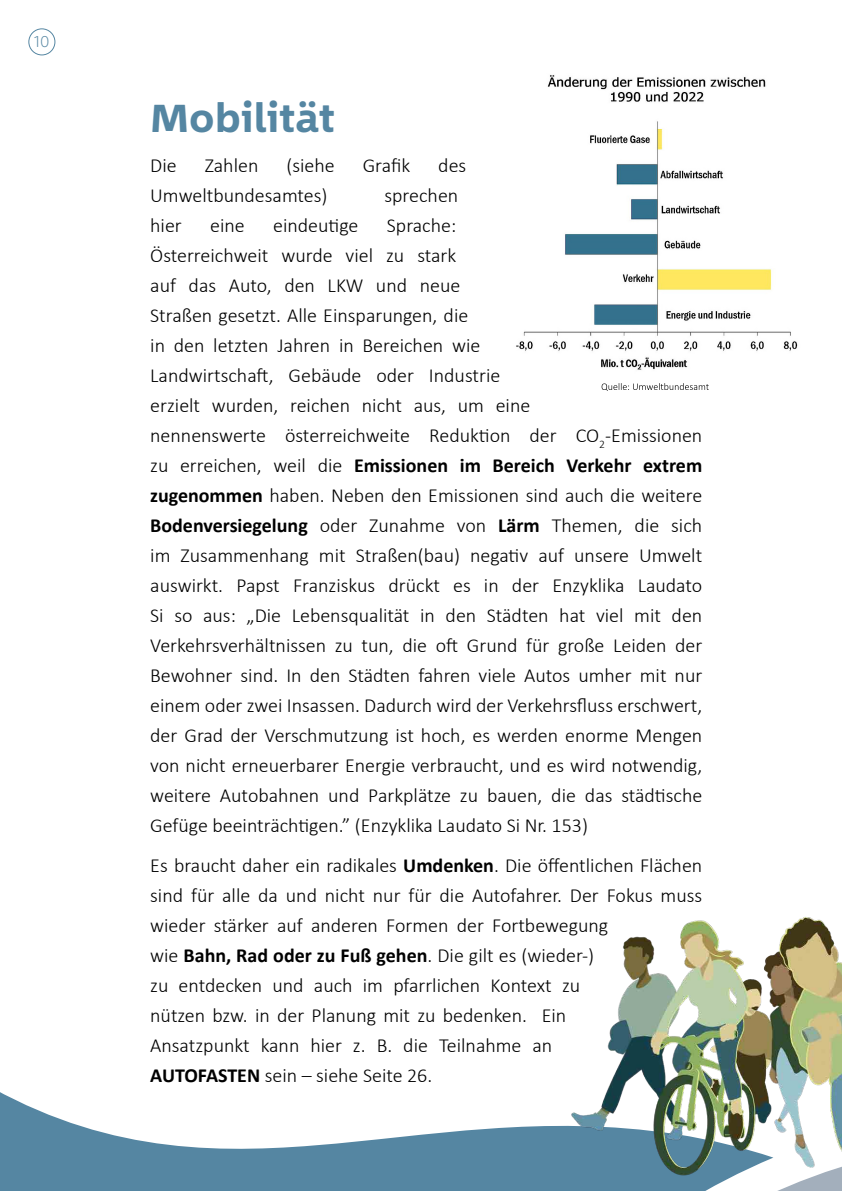
<style>
.page{position:relative;width:842px;height:1191px;background:#fff}
.page>*{position:absolute;margin:0;border:0;box-sizing:border-box;transform-origin:0 0}
.t1{font:700 40px "Between 2";color:#5586a2}
.t2{font:300 20px/30px "Calibri";color:#000}
.t3{font:200 16px "Between 2";color:#5586a2}
.s1{font-weight:700}
</style>
<div class="page">
<svg style="left:0;top:1092px;width:539px;height:99px;fill:#5586a2"></svg>
<img style="left:539px;top:917px;width:303px;height:274px">
<img style="left:516px;top:75px;width:282px;height:314px">
<div style="left:29px;top:29px;width:26px;height:26px;border:1px solid #5586a2;border-radius:50%"></div>
<svg style="left:602px;top:383px;width:107px;height:8px"></svg>
<p class="t3" style="left:34px;top:32px;width:17px">10</p>
<h1 class="t1" style="left:150px;top:93px;width:186px">Mobilität</h1>
<p class="t2" style="left:150px;top:150px;width:28px">Die</p>
<p class="t2" style="left:205px;top:150px;width:55px">Zahlen</p>
<p class="t2" style="left:286px;top:150px;width:50px">(siehe</p>
<p class="t2" style="left:363px;top:150px;width:49px">Grafik</p>
<p class="t2" style="left:438px;top:150px;width:30px">des</p>
<p class="t2" style="left:150px;top:180px;width:179px">Umweltbundesamtes)</p>
<p class="t2" style="left:384px;top:180px;width:75px">sprechen</p>
<p class="t2" style="left:150px;top:210px;width:33px">hier</p>
<p class="t2" style="left:210px;top:210px;width:36px">eine</p>
<p class="t2" style="left:273px;top:210px;width:87px">eindeutige</p>
<p class="t2" style="left:150px;top:210px;width:554px;text-indent:237px">Sprache:<br>Österreichweit wurde viel zu stark<br>auf das Auto, den LKW und neue<br>Straßen gesetzt. Alle Einsparungen, die<br>in den letzten Jahren in Bereichen wie<br>Landwirtschaft, Gebäude oder Industrie<br>erzielt wurden, reichen nicht aus, um eine<br>nennenswerte österreichweite Reduktion der CO<sub>2</sub>-Emissionen zu erreichen, weil die <span class="s1">Emissionen im Bereich Verkehr extrem zugenommen</span> haben. Neben den Emissionen sind auch die weitere <span class="s1">Bodenversiegelung</span> oder Zunahme von <span class="s1">Lärm</span> Themen, die sich im Zusammenhang mit Straßen(bau) negativ auf unsere Umwelt auswirkt. Papst Franziskus drückt es in der Enzyklika Laudato Si so aus: „Die Lebensqualität in den Städten hat viel mit den Verkehrsverhältnissen zu tun, die oft Grund für große Leiden der Bewohner sind. In den Städten fahren viele Autos umher mit nur einem oder zwei Insassen. Dadurch wird der Verkehrsfluss erschwert, der Grad der Verschmutzung ist hoch, es werden enorme Mengen von nicht erneuerbarer Energie verbraucht, und es wird notwendig, weitere Autobahnen und Parkplätze zu bauen, die das städtische Gefüge beeinträchtigen.” (Enzyklika Laudato Si Nr. 153)</p>
<p class="t2" style="left:150px;top:850px;width:554px">Es braucht daher ein radikales <span class="s1">Umdenken</span>. Die öffentlichen Flächen sind für alle da und nicht nur für die Autofahrer. Der Fokus muss wieder stärker auf anderen Formen der Fortbewegung<br>wie <span class="s1">Bahn, Rad oder zu Fuß gehen</span>. Die gilt es (wieder-)<br>zu entdecken und auch im pfarrlichen Kontext zu<br>nützen bzw. in der Planung mit zu bedenken. Ein<br>Ansatzpunkt kann hier z. B. die Teilnahme an<br><span class="s1">AUTOFASTEN</span> sein – siehe Seite 26.</p>
</div>
